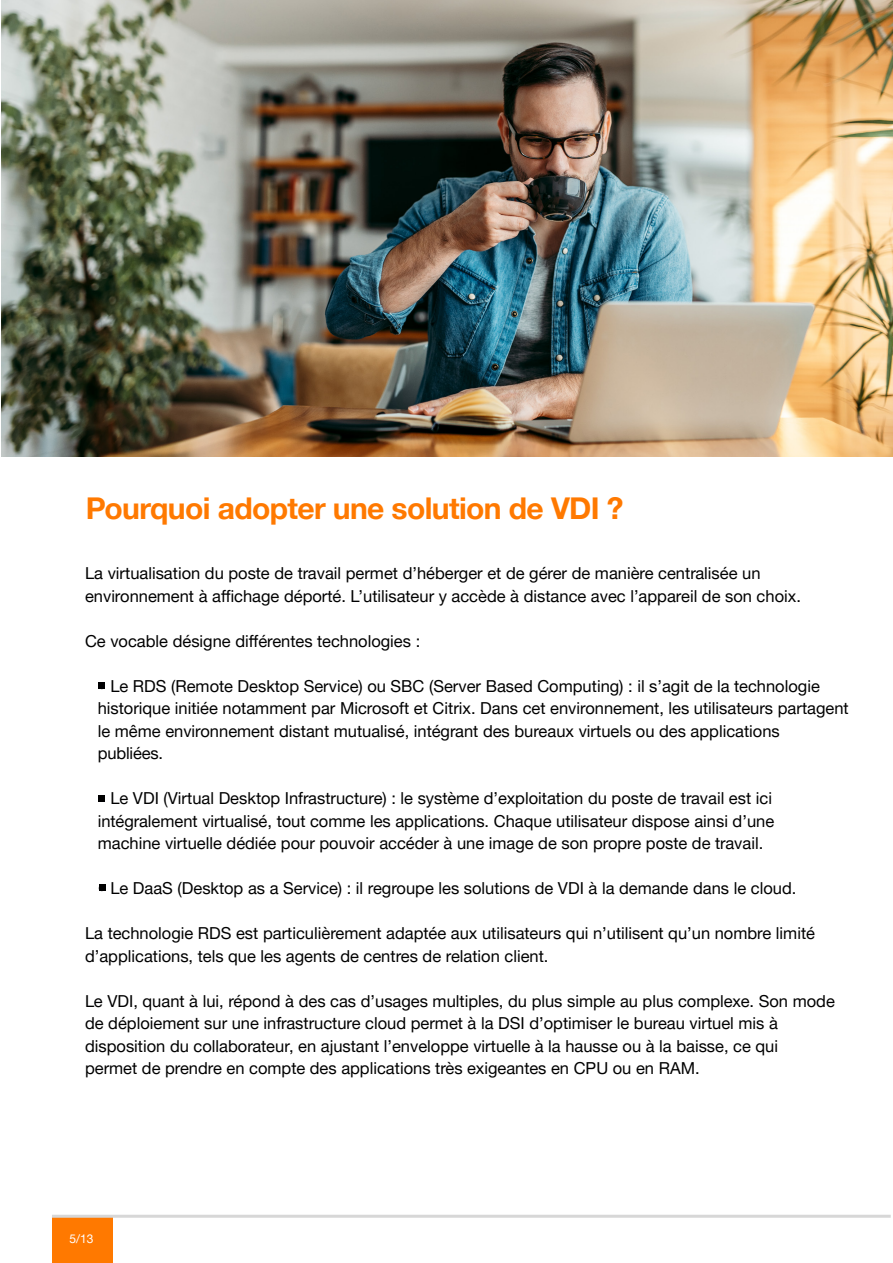
<style>
.page{position:relative;width:893px;height:1263px;background:#fff}
.page>*{position:absolute;margin:0;border:0;box-sizing:border-box;transform-origin:0 0}
.t1{font:700 30px "Helvetica Neue";letter-spacing:-.02em;color:#ff7900}
.t2{font:16.5px/22.5px "Helvetica Neue";color:#000001}
.t3{font:12px "Helvetica Neue";color:#fff}
</style>
<div class="page">
<img style="left:1px;top:0;width:892px;height:457px">
<div style="left:52px;top:1216px;width:60px;height:46px;background:#ff7900"></div>
<hr style="left:52px;top:1215px;width:839px;height:3px;background:#d7d7d7">
<div style="left:99px;top:682px;width:6px;height:7px;background:#000001"></div>
<div style="left:99px;top:795px;width:6px;height:7px;background:#000001"></div>
<div style="left:99px;top:884px;width:6px;height:7px;background:#000001"></div>
<p class="t1" style="left:86px;top:489px;width:539px">Pourquoi adopter une solution de VDI ?</p>
<p class="t2" style="left:85px;top:562px;width:677px">La virtualisation du poste de travail permet d’héberger et de gérer de manière centralisée un</p>
<p class="t2" style="left:85px;top:584px;width:717px">environnement à affichage déporté. L’utilisateur y accède à distance avec l’appareil de son choix.</p>
<p class="t2" style="left:85px;top:629px;width:337px">Ce vocable désigne différentes technologies :</p>
<p class="t2" style="left:98px;top:674px;width:724px">• Le RDS (Remote Desktop Service) ou SBC (Server Based Computing) : il s’agit de la technologie</p>
<p class="t2" style="left:98px;top:697px;width:752px">historique initiée notamment par Microsoft et Citrix. Dans cet environnement, les utilisateurs partagent le même environnement distant mutualisé, intégrant des bureaux virtuels ou des applications</p>
<p class="t2" style="left:98px;top:742px;width:67px">publiées.</p>
<p class="t2" style="left:98px;top:787px;width:676px">• Le VDI (Virtual Desktop Infrastructure) : le système d’exploitation du poste de travail est ici</p>
<p class="t2" style="left:98px;top:809px;width:678px">intégralement virtualisé, tout comme les applications. Chaque utilisateur dispose ainsi d’une machine virtuelle dédiée pour pouvoir accéder à une image de son propre poste de travail.</p>
<p class="t2" style="left:98px;top:877px;width:700px">• Le DaaS (Desktop as a Service) : il regroupe les solutions de VDI à la demande dans le cloud.</p>
<p class="t2" style="left:85px;top:922px;width:731px">La technologie RDS est particulièrement adaptée aux utilisateurs qui n’utilisent qu’un nombre limité</p>
<p class="t2" style="left:85px;top:944px;width:465px">d’applications, tels que les agents de centres de relation client.</p>
<p class="t2" style="left:85px;top:989px;width:751px">Le VDI, quant à lui, répond à des cas d’usages multiples, du plus simple au plus complexe. Son mode de déploiement sur une infrastructure cloud permet à la DSI d’optimiser le bureau virtuel mis à</p>
<p class="t2" style="left:85px;top:1034px;width:695px">disposition du collaborateur, en ajustant l’enveloppe virtuelle à la hausse ou à la baisse, ce qui</p>
<p class="t2" style="left:85px;top:1057px;width:616px">permet de prendre en compte des applications très exigeantes en CPU ou en RAM.</p>
<p class="t3" style="left:69px;top:1231px;width:26px">5/13</p>
</div>
